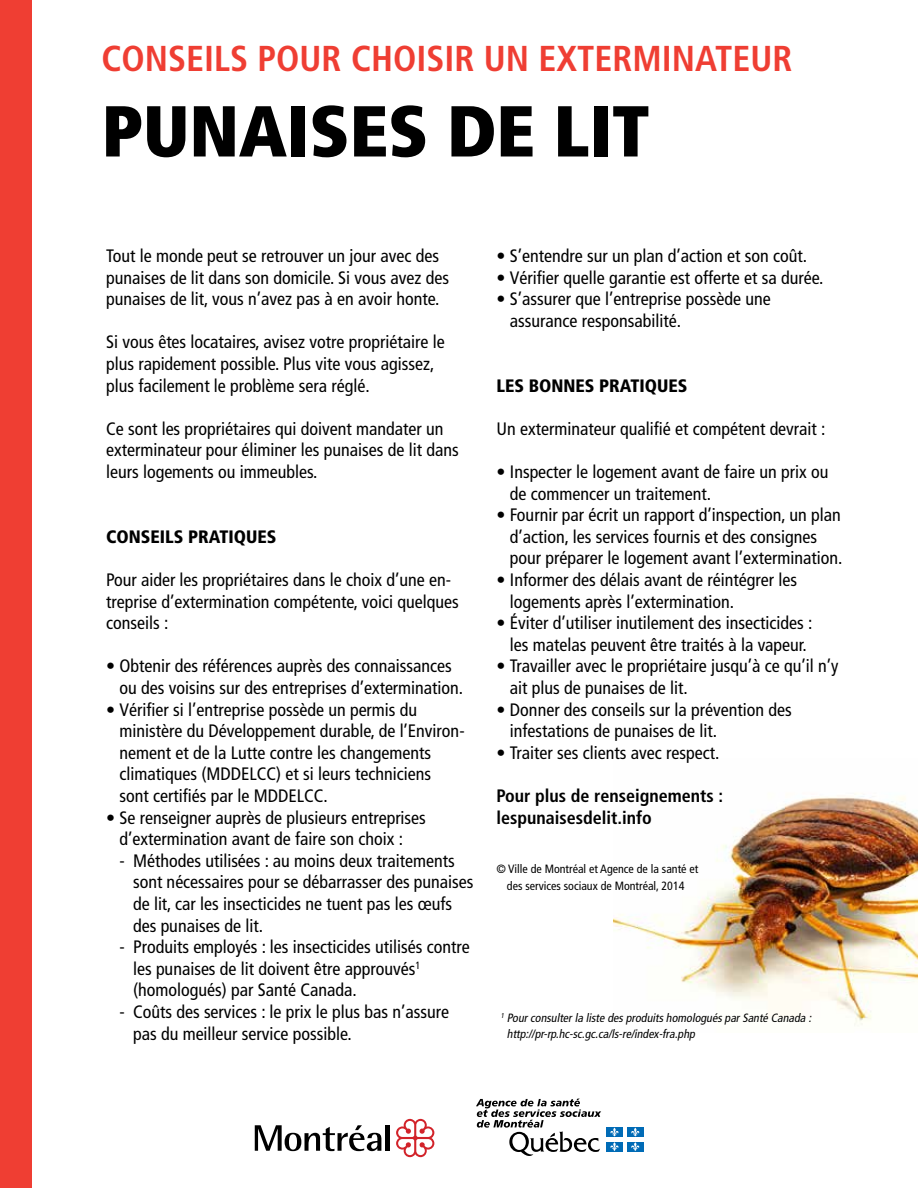
<style>
.page{position:relative;width:918px;height:1188px;background:#fff}
.page>*{position:absolute;margin:0;border:0;box-sizing:border-box;transform-origin:0 0}
.t1{font:900 condensed 72px "Frutiger";color:#000}
.t2{font:700 condensed 36px "Frutiger";color:#ef3e33}
.t3{font:condensed 18px/21.6px "Frutiger";color:#000}
.t4{font:700 condensed 18px/21.6px "Frutiger";color:#000}
.t5{font:900 condensed 18px "Frutiger";color:#000}
.t6{font:italic condensed 12px/16.5px "Frutiger";color:#000}
.t7{font:condensed 12px/16.5px "Frutiger";color:#000;text-align:center}
</style>
<div class="page">
<img style="left:614px;top:793px;width:304px;height:233px">
<div style="left:0;top:0;width:31px;height:1188px;background:#ef3e33"></div>
<svg style="left:255px;top:1125px;width:126px;height:26px"></svg>
<hr style="left:386px;top:1125px;width:4px;height:26px;background:#000">
<svg style="left:396px;top:1119px;width:38px;height:38px"></svg>
<svg style="left:476px;top:1099px;width:125px;height:57px"></svg>
<div style="left:606px;top:1127px;width:17px;height:10px;background:#006bb6"></div>
<div style="left:627px;top:1127px;width:16px;height:10px;background:#006bb6"></div>
<div style="left:606px;top:1142px;width:17px;height:10px;background:#006bb6"></div>
<svg style="left:610px;top:1128px;width:9px;height:23px"></svg>
<div style="left:627px;top:1142px;width:16px;height:10px;background:#006bb6"></div>
<svg style="left:631px;top:1128px;width:9px;height:23px"></svg>
<h2 class="t2" style="left:102px;top:37px;width:692px">CONSEILS POUR CHOISIR UN EXTERMINATEUR</h2>
<h1 class="t1" style="left:102px;top:87px;width:549px">PUNAISES DE LIT</h1>
<p class="t3" style="left:106px;top:245px;width:345px">Tout le monde peut se retrouver un jour avec des punaises de lit dans son domicile. Si vous avez des punaises de lit, vous n’avez pas à en avoir honte.</p>
<p class="t3" style="left:106px;top:331px;width:340px">Si vous êtes locataires, avisez votre propriétaire le plus rapidement possible. Plus vite vous agissez, plus facilement le problème sera réglé.</p>
<p class="t3" style="left:106px;top:418px;width:354px">Ce sont les propriétaires qui doivent mandater un exterminateur pour éliminer les punaises de lit dans leurs logements ou immeubles.</p>
<p class="t5" style="left:106px;top:526px;width:172px">CONSEILS PRATIQUES</p>
<p class="t3" style="left:106px;top:569px;width:354px">Pour aider les propriétaires dans le choix d’une en&shy;treprise d’extermination compétente, voici quelques conseils :</p>
<p class="t3" style="left:120px;top:655px;width:345px;text-indent:-14px">• Obtenir des références auprès des connaissances ou des voisins sur des entreprises d’extermination.</p>
<p class="t3" style="left:120px;top:699px;width:347px;text-indent:-14px">• Vérifier si l’entreprise possède un permis du ministère du Développement durable, de l’Environ&shy;nement et de la Lutte contre les changements climatiques (MDDELCC) et si leurs techniciens sont certifiés par le MDDELCC.</p>
<p class="t3" style="left:106px;top:807px;width:321px;text-align:center">• Se renseigner auprès de plusieurs entreprises d’extermination avant de faire son choix :</p>
<p class="t3" style="left:133px;top:850px;width:342px;text-indent:-14px">- Méthodes utilisées : au moins deux traitements sont nécessaires pour se débarrasser des punaises de lit, car les insecticides ne tuent pas les œufs des punaises de lit.</p>
<p class="t3" style="left:133px;top:936px;width:338px;text-indent:-14px">- Produits employés : les insecticides utilisés contre les punaises de lit doivent être approuvés<sup>1 </sup>(homologués) par Santé Canada.</p>
<p class="t3" style="left:133px;top:1001px;width:318px;text-indent:-14px">- Coûts des services : le prix le plus bas n’assure pas du meilleur service possible.</p>
<p class="t3" style="left:496px;top:245px;width:312px">• S’entendre sur un plan d’action et son coût.</p>
<p class="t3" style="left:496px;top:267px;width:328px">• Vérifier quelle garantie est offerte et sa durée.</p>
<p class="t3" style="left:510px;top:288px;width:262px;text-indent:-14px">• S’assurer que l’entreprise possède une assurance responsabilité.</p>
<p class="t5" style="left:496px;top:374px;width:193px">LES BONNES PRATIQUES</p>
<p class="t3" style="left:496px;top:418px;width:331px">Un exterminateur qualifié et compétent devrait :</p>
<p class="t3" style="left:510px;top:461px;width:320px;text-indent:-14px">• Inspecter le logement avant de faire un prix ou de commencer un traitement.</p>
<p class="t3" style="left:510px;top:504px;width:334px;text-indent:-14px">• Fournir par écrit un rapport d’inspection, un plan d’action, les services fournis et des consignes pour préparer le logement avant l’extermination.</p>
<p class="t3" style="left:510px;top:569px;width:289px;text-indent:-14px">• Informer des délais avant de réintégrer les logements après l’extermination.</p>
<p class="t3" style="left:496px;top:612px;width:317px;text-align:center">• Éviter d’utiliser inutilement des insecticides : les matelas peuvent être traités à la vapeur.</p>
<p class="t3" style="left:510px;top:655px;width:330px;text-indent:-14px">• Travailler avec le propriétaire jusqu’à ce qu’il n’y ait plus de punaises de lit.</p>
<p class="t3" style="left:510px;top:699px;width:283px;text-indent:-14px">• Donner des conseils sur la prévention des infestations de punaises de lit.</p>
<p class="t3" style="left:496px;top:742px;width:224px">• Traiter ses clients avec respect.</p>
<p class="t4" style="left:496px;top:785px;width:228px">Pour plus de renseignements : lespunaisesdelit.info</p>
<p class="t7" style="left:496px;top:861px;width:203px">© Ville de Montréal et Agence de la santé et des services sociaux de Montréal, 2014</p>
<p class="t6" style="left:507px;top:1009px;width:308px;text-indent:-6px"><sup>1</sup> Pourconsulterla liste desproduitshomologuésparSanté Canada : http://pr- rp.hc- sc.gc.ca/ls- re/index-fra.php</p>
</div>
